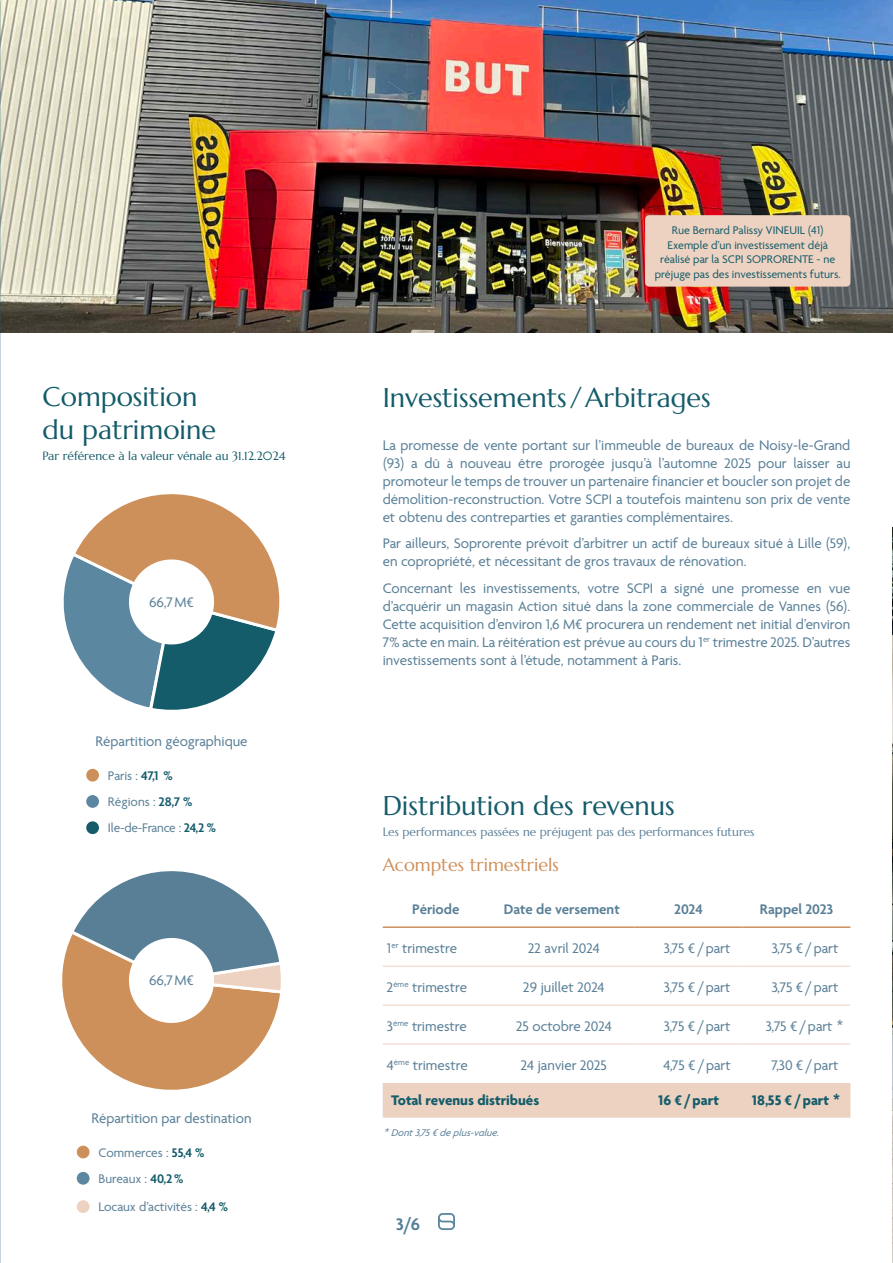
<style>
.page{position:relative;width:893px;height:1263px;background:#fff}
.page>*{position:absolute;margin:0;border:0;box-sizing:border-box;transform-origin:0 0}
.Titre_partie{font:27px/32.4px "Marcellus";color:#145c6a}
.sous-partie{font:18px "Marcellus";color:#ce905a}
.t1{font:600 18px "Agenda One";color:#517d98}
.t2{font:15px/18px "Agenda One";color:#597f97;text-align:justify}
.t3{font:700 15px "Agenda One";color:#145c6a}
.t4{font:600 15px "Agenda One";color:#597f97}
.labeur_9pt{font:13.5px "Agenda One";color:#597f97}
.t5{font:12px/14.4px "Agenda One";color:#145c6a;text-align:center}
.labeur_9pt-2{font:12px "Marcellus";color:#597f97}
.labeur_9pt-3{font:12px "Marcellus";color:#145c6a}
.labeur_9pt-4{font:italic 10.5px "Agenda One";color:#597f97}
.s1{font-weight:600;color:#145c6a}
</style>
<div class="page">
<svg style="left:438px;top:1213px;width:17px;height:17px"></svg>
<img style="left:0;top:0;width:893px;height:333px">
<div style="left:383px;top:1083px;width:467px;height:35px;background:#edd2c1"></div>
<hr style="left:383px;top:926px;width:106px;height:2px;background:#ce905a">
<hr style="left:489px;top:926px;width:146px;height:2px;background:#ce905a">
<hr style="left:635px;top:926px;width:107px;height:2px;background:#ce905a">
<hr style="left:743px;top:926px;width:107px;height:2px;background:#ce905a">
<hr style="left:383px;top:966px;width:106px;height:1px;background:#edd2c1">
<hr style="left:489px;top:966px;width:146px;height:1px;background:#edd2c1">
<hr style="left:635px;top:966px;width:107px;height:1px;background:#edd2c1">
<hr style="left:743px;top:966px;width:107px;height:1px;background:#edd2c1">
<hr style="left:383px;top:1005px;width:106px;height:1px;background:#edd2c1">
<hr style="left:489px;top:1005px;width:146px;height:1px;background:#edd2c1">
<hr style="left:635px;top:1005px;width:107px;height:1px;background:#edd2c1">
<hr style="left:743px;top:1005px;width:107px;height:1px;background:#edd2c1">
<hr style="left:383px;top:1044px;width:106px;height:1px;background:#edd2c1">
<hr style="left:489px;top:1044px;width:146px;height:1px;background:#edd2c1">
<hr style="left:635px;top:1044px;width:107px;height:1px;background:#edd2c1">
<hr style="left:743px;top:1044px;width:107px;height:1px;background:#edd2c1">
<div style="left:645px;top:215px;width:205px;height:72px;background:#edd2c1;border-radius:4px"></div>
<img style="left:892px;top:528px;width:1px;height:735px">
<div style="left:86px;top:769px;width:13px;height:12px;background:#ce905a;border-radius:50%"></div>
<div style="left:86px;top:795px;width:13px;height:13px;background:#5c87a1;border-radius:50%"></div>
<div style="left:86px;top:821px;width:13px;height:13px;background:#145c6a;border-radius:50%"></div>
<svg style="left:63px;top:494px;width:217px;height:216px"></svg>
<svg style="left:62px;top:871px;width:219px;height:219px"></svg>
<div style="left:77px;top:1146px;width:13px;height:12px;background:#ce905a;border-radius:50%"></div>
<div style="left:77px;top:1172px;width:13px;height:13px;background:#5c87a1;border-radius:50%"></div>
<div style="left:77px;top:1200px;width:13px;height:13px;background:#edd2c1;border-radius:50%"></div>
<p class="Titre_partie" style="left:43px;top:381px;width:175px">Composition du patrimoine</p>
<p class="labeur_9pt-3" style="left:43px;top:448px;width:245px">Par référence à la valeur vénale au 31.12.2024</p>
<p class="t2" style="left:149px;top:593px;width:46px">66,7M€</p>
<p class="t2" style="left:95px;top:732px;width:154px">Répartition géographique</p>
<p class="labeur_9pt" style="left:108px;top:768px;width:66px">Paris : <span class="s1">47,1 %</span></p>
<p class="labeur_9pt" style="left:108px;top:795px;width:86px">Régions : <span class="s1">28,7 %</span></p>
<p class="labeur_9pt" style="left:108px;top:821px;width:110px">Ile-de-France : <span class="s1">24,2 %</span></p>
<p class="t2" style="left:149px;top:972px;width:46px">66,7M€</p>
<p class="t2" style="left:91px;top:1110px;width:162px">Répartition par destination</p>
<p class="labeur_9pt" style="left:98px;top:1145px;width:107px">Commerces : <span class="s1">55,4 %</span></p>
<p class="labeur_9pt" style="left:98px;top:1171px;width:86px">Bureaux : <span class="s1">40,2%</span></p>
<p class="labeur_9pt" style="left:98px;top:1200px;width:131px">Locaux d’activités : <span class="s1">4,4 %</span></p>
<p class="t5" style="left:655px;top:224px;width:187px">Rue Bernard Palissy VINEUIL (41)<br>Exemple d’un investissement déjà réalisé par la SCPI SOPRORENTE - ne préjuge pas des investissements futurs.</p>
<p class="Titre_partie" style="left:383px;top:382px;width:329px">Investissements /Arbitrages</p>
<p class="t2" style="left:383px;top:436px;width:469px">La promesse de vente portant sur l’immeuble de bureaux de Noisy-le-Grand (93) a dû à nouveau être prorogée jusqu’à l’automne 2025 pour laisser au promoteur le temps de trouver un partenaire financier et boucler son projet de démolition-reconstruction. Votre SCPI a toutefois maintenu son prix de vente et obtenu des contreparties et garanties complémentaires.</p>
<p class="t2" style="left:383px;top:535px;width:469px">Par ailleurs, Soprorente prévoit d’arbitrer un actif de bureaux situé à Lille (59), en copropriété, et nécessitant de gros travaux de rénovation.</p>
<p class="t2" style="left:383px;top:579px;width:469px">Concernant les investissements, votre SCPI a signé une promesse en vue d’acquérir un magasin Action situé dans la zone commerciale de Vannes (56).<br>Cette acquisition d’environ 1,6 M€ procurera un rendement net initial d’environ 7% acte en main. La réitération est prévue au cours du 1<sup>er</sup> trimestre 2025. D’autres investissements sont à l’étude, notamment à Paris.</p>
<p class="Titre_partie" style="left:383px;top:789px;width:293px">Distribution des revenus</p>
<p class="labeur_9pt-2" style="left:383px;top:824px;width:373px">Les performances passées ne préjugent pas des performances futures</p>
<p class="sous-partie" style="left:383px;top:853px;width:178px">Acomptes trimestriels</p>
<p class="t4" style="left:412px;top:901px;width:49px">Période</p>
<p class="t4" style="left:504px;top:901px;width:118px">Date de versement</p>
<p class="t4" style="left:674px;top:901px;width:30px">2024</p>
<p class="t4" style="left:760px;top:901px;width:75px">Rappel 2023</p>
<p class="t2" style="left:387px;top:940px;width:72px">1<sup>er</sup> trimestre</p>
<p class="t2" style="left:528px;top:940px;width:73px">22 avril 2024</p>
<p class="t2" style="left:664px;top:940px;width:68px">3,75 € /part</p>
<p class="t2" style="left:772px;top:940px;width:68px">3,75 € /part</p>
<p class="t2" style="left:387px;top:979px;width:82px">2<sup>ème</sup> trimestre</p>
<p class="t2" style="left:523px;top:979px;width:83px">29 juillet 2024</p>
<p class="t2" style="left:664px;top:979px;width:68px">3,75 € /part</p>
<p class="t2" style="left:772px;top:979px;width:68px">3,75 € /part</p>
<p class="t2" style="left:387px;top:1018px;width:81px">3<sup>ème</sup> trimestre</p>
<p class="t2" style="left:516px;top:1018px;width:97px">25 octobre 2024</p>
<p class="t2" style="left:664px;top:1018px;width:68px">3,75 € /part</p>
<p class="t2" style="left:766px;top:1018px;width:80px">3,75 € /part *</p>
<p class="t2" style="left:387px;top:1056px;width:82px">4<sup>ème</sup> trimestre</p>
<p class="t2" style="left:521px;top:1056px;width:88px">24 janvier 2025</p>
<p class="t2" style="left:663px;top:1056px;width:69px">4,75 € /part</p>
<p class="t2" style="left:771px;top:1056px;width:69px">7,30 € /part</p>
<p class="t3" style="left:391px;top:1092px;width:150px">Total revenus distribués</p>
<p class="t3" style="left:658px;top:1092px;width:62px">16 € /part</p>
<p class="t3" style="left:752px;top:1092px;width:91px">18,55 € /part *</p>
<p class="labeur_9pt-4" style="left:383px;top:1127px;width:119px">* Dont 3,75 € de plus-value.</p>
<p class="t1" style="left:396px;top:1214px;width:25px">3/6</p>
</div>
